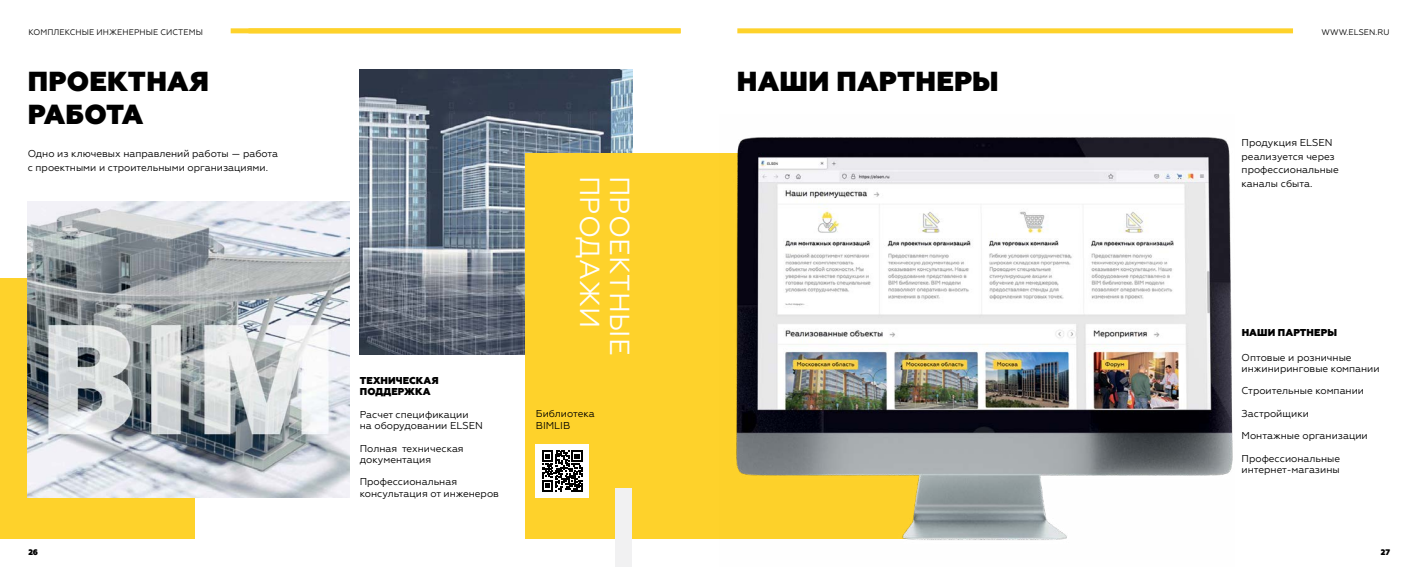
<style>
.page{position:relative;width:1418px;height:567px;background:#fff}
.page>*{position:absolute;margin:0;border:0;box-sizing:border-box;transform-origin:0 0}
.t1{font:800 27.5px "Geometria";letter-spacing:.01em;color:#000}
.t2{font:27.5px "Geometria";color:#fff}
.t3{font:10px/11.2px "Geometria";color:#000}
.t4{font:800 10px "Geometria";letter-spacing:.01em;color:#000}
.t5{font:8.12px "Geometria";letter-spacing:.01em;color:#000}
.t6{font:800 8.12px "Geometria";color:#000}
</style>
<div class="page">
<div style="left:737px;top:28px;width:555px;height:5px;background:#fed22b"></div>
<div style="left:231px;top:28px;width:449px;height:5px;background:#fed22b"></div>
<img style="left:360px;top:69px;width:272px;height:285px">
<div style="left:525px;top:153px;width:201px;height:386px;background:#fed22b"></div>
<div style="left:0;top:278px;width:194px;height:261px;background:#fed22b"></div>
<img style="left:28px;top:202px;width:321px;height:296px">
<div style="left:535px;top:444px;width:54px;height:54px;background:#fff"></div>
<svg style="left:542px;top:451px;width:40px;height:40px"></svg>
<img style="left:726px;top:137px;width:507px;height:403px">
<div style="left:615px;top:489px;width:16px;height:78px;background:#f1f1f2"></div>
<p class="t5" style="left:28px;top:27px;width:7px">КОМП</p>
<p class="t5" style="left:53px;top:27px;width:13px">ЛЕКСНЫЕ</p>
<p class="t5" style="left:96px;top:27px;width:8px">ИНЖЕНЕРНЫЕ</p>
<p class="t5" style="left:160px;top:27px;width:7px">СИСТЕМЫ</p>
<p class="t5" style="left:1321px;top:27px;width:70px">WWW.ELSEN.RU</p>
<h1 class="t1" style="left:28px;top:65px;width:41px">Проектн</h1>
<h1 class="t1" style="left:167px;top:65px;width:43px">ая</h1>
<h1 class="t1" style="left:28px;top:98px;width:117px">работа</h1>
<h1 class="t1" style="left:737px;top:65px;width:163px">Наши партнеры</h1>
<p class="t3" style="left:28px;top:147px;width:252px;line-height:13.8px">ОДНО ИЗ КЛЮЧЕВЫХ НАПРАВЛЕНИЙ РАБОТЫ — РАБОТА<br>С ПРОЕКТНЫМИ И СТРОИТЕЛЬНЫМИ ОРГАНИЗАЦИЯМИ.</p>
<p class="t4" style="left:360px;top:375px;width:51px">техническ</p>
<p class="t4" style="left:423px;top:375px;width:17px">ая</p>
<p class="t4" style="left:360px;top:386px;width:41px">поддержк</p>
<p class="t4" style="left:423px;top:386px;width:9px">а</p>
<p class="t3" style="left:360px;top:409px;width:124px">РАСЧЕТ СПЕЦИФИКАЦИИ<br>НА ОБОРУДОВАНИИ ELSEN</p>
<p class="t3" style="left:360px;top:442px;width:105px">ПОЛНАЯ ТЕХНИЧЕСКАЯ<br>ДОКУМЕНТАЦИЯ</p>
<p class="t3" style="left:360px;top:476px;width:141px">ПРОФЕССИОНАЛЬНАЯ<br>КОНСУЛЬТАЦИЯ ОТ ИНЖЕНЕРОВ</p>
<h1 class="t2" style="left:605px;top:176px;width:149px;rotate:90deg">ПРОДАЖИ</h1>
<h1 class="t2" style="left:635px;top:176px;width:178px;rotate:90deg">ПРОЕКТНЫЕ</h1>
<p class="t3" style="left:536px;top:408px;width:60px">БИБЛИОТЕКА<br>BIMLIB</p>
<p class="t3" style="left:1241px;top:136px;width:99px;line-height:13.8px">ПРОДУКЦИЯ ELSEN<br>РЕАЛИЗУЕТСЯ ЧЕРЕЗ<br>ПРОФЕССИОНАЛЬНЫЕ<br>КАНАЛЫ СБЫТА.</p>
<p class="t4" style="left:1241px;top:326px;width:60px">Наши Партнеры</p>
<p class="t3" style="left:1241px;top:352px;width:139px">ОПТОВЫЕ И РОЗНИЧНЫЕ<br>ИНЖИНИРИНГОВЫЕ КОМПАНИИ</p>
<p class="t3" style="left:1241px;top:385px;width:124px">СТРОИТЕЛЬНЫЕ КОМПАНИИ</p>
<p class="t3" style="left:1241px;top:408px;width:69px">ЗАСТРОЙЩИКИ</p>
<p class="t3" style="left:1241px;top:430px;width:128px">МОНТАЖНЫЕ ОРГАНИЗАЦИИ</p>
<p class="t3" style="left:1241px;top:453px;width:100px">ПРОФЕССИОНАЛЬНЫЕ<br>ИНТЕРНЕТ-МАГАЗИНЫ</p>
<p class="t6" style="left:28px;top:548px;width:11px">26</p>
<p class="t6" style="left:1380px;top:548px;width:11px">27</p>
</div>
